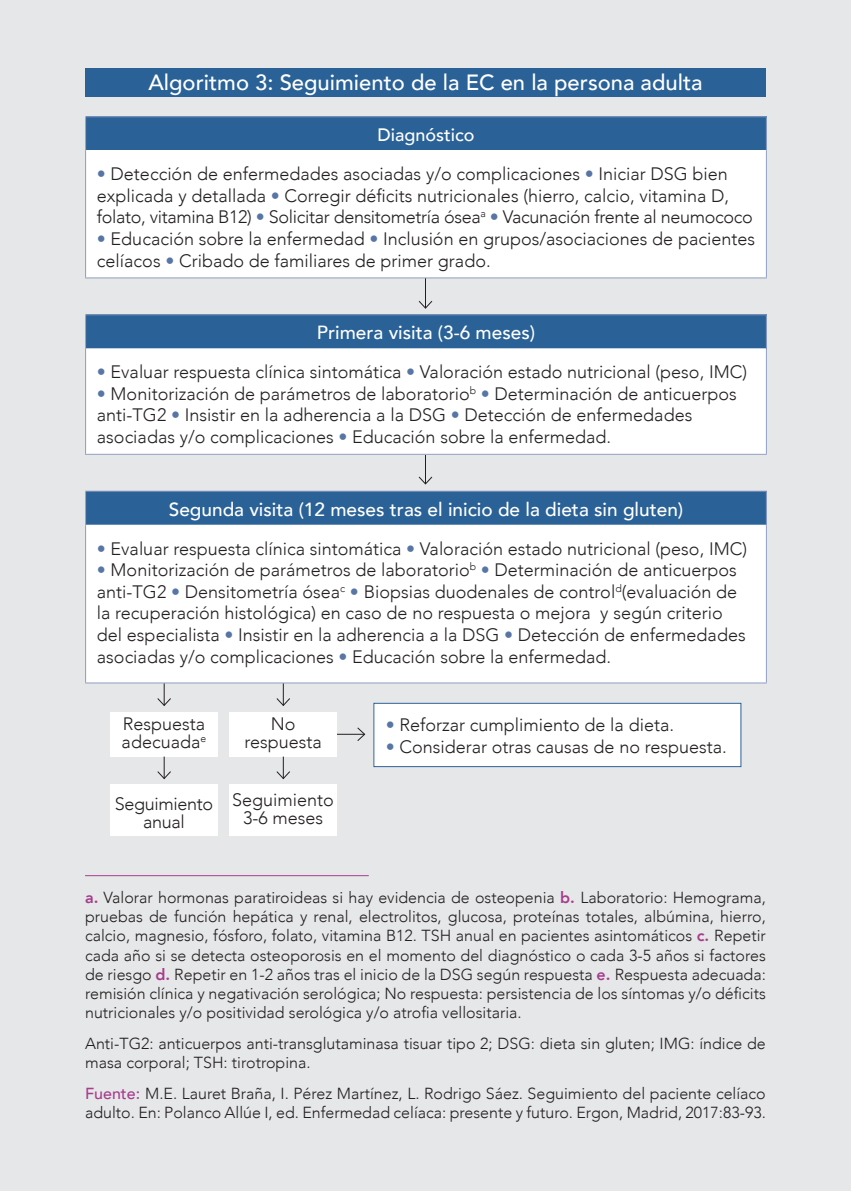
<style>
.page{position:relative;width:851px;height:1191px;background:#fff}
.page>*{position:absolute;margin:0;border:0;box-sizing:border-box;transform-origin:0 0}
.t1{font:500 22px "Avenir";color:#fff}
.t2{font:500 19px "Avenir";color:#fff}
.t3{font:300 18px/21.6px "Avenir";color:#231f20}
.t4{font:300 18px/18px "Avenir";letter-spacing:-.02em;color:#231f20;text-align:center}
.t5{font:500 18px "Avenir";color:#fff}
.t6{font:300 16px/19.2px "Avenir";color:#231f20}
.s1{color:#5876a5}
.s2{font-weight:800;color:#a63d8d}
.s3{font-weight:500;color:#a63d8d}
</style>
<div class="page">
<div style="left:0;top:0;width:850px;height:1191px;background:#e6e7e9"></div>
<div style="left:85px;top:68px;width:680px;height:28px;background:#2a6297"></div>
<hr style="left:425px;top:444px;width:1px;height:40px;background:#231f20">
<svg style="left:418px;top:476px;width:15px;height:9px"></svg>
<hr style="left:425px;top:269px;width:1px;height:39px;background:#231f20">
<svg style="left:418px;top:301px;width:15px;height:8px"></svg>
<div style="left:86px;top:117px;width:680px;height:34px;background:#2a6297"></div>
<div style="left:86px;top:151px;width:680px;height:127px;background:#fff"></div>
<hr style="left:86px;top:150px;width:679px;height:1px;background:#fff">
<hr style="left:85px;top:117px;width:1px;height:34px;background:#8f9dbf">
<hr style="left:85px;top:116px;width:681px;height:1px;background:#8f9dbf">
<hr style="left:765px;top:117px;width:1px;height:34px;background:#8f9dbf">
<hr style="left:85px;top:151px;width:1px;height:126px;background:#8f9dbf">
<hr style="left:765px;top:151px;width:1px;height:126px;background:#8f9dbf">
<hr style="left:85px;top:277px;width:681px;height:1px;background:#8f9dbf">
<div style="left:86px;top:315px;width:680px;height:34px;background:#2a6297"></div>
<div style="left:86px;top:349px;width:680px;height:105px;background:#fff"></div>
<hr style="left:85px;top:315px;width:1px;height:34px;background:#8f9dbf">
<hr style="left:85px;top:314px;width:681px;height:1px;background:#8f9dbf">
<hr style="left:765px;top:315px;width:1px;height:34px;background:#8f9dbf">
<hr style="left:85px;top:349px;width:1px;height:105px;background:#8f9dbf">
<hr style="left:86px;top:348px;width:679px;height:1px;background:#fff">
<hr style="left:765px;top:349px;width:1px;height:105px;background:#8f9dbf">
<hr style="left:85px;top:454px;width:681px;height:1px;background:#8f9dbf">
<div style="left:86px;top:491px;width:680px;height:34px;background:#2a6297"></div>
<div style="left:86px;top:525px;width:680px;height:158px;background:#fff"></div>
<hr style="left:85px;top:491px;width:1px;height:34px;background:#8f9dbf">
<hr style="left:85px;top:491px;width:681px;height:1px;background:#8f9dbf">
<hr style="left:765px;top:491px;width:1px;height:34px;background:#8f9dbf">
<hr style="left:85px;top:525px;width:1px;height:157px;background:#8f9dbf">
<hr style="left:765px;top:525px;width:1px;height:157px;background:#8f9dbf">
<hr style="left:85px;top:682px;width:681px;height:1px;background:#8f9dbf">
<div style="left:110px;top:784px;width:108px;height:52px;background:#fff"></div>
<div style="left:229px;top:784px;width:108px;height:52px;background:#fff"></div>
<div style="left:110px;top:712px;width:108px;height:44px;background:#fff"></div>
<div style="left:229px;top:712px;width:108px;height:44px;background:#fff"></div>
<div style="left:374px;top:703px;width:366px;height:63px;background:#fff"></div>
<div style="left:373px;top:703px;width:368px;height:64px;border:1px solid #2a6297"></div>
<svg style="left:156px;top:683px;width:16px;height:23px"></svg>
<svg style="left:156px;top:756px;width:16px;height:24px"></svg>
<svg style="left:275px;top:683px;width:16px;height:23px"></svg>
<svg style="left:275px;top:756px;width:16px;height:24px"></svg>
<svg style="left:337px;top:727px;width:29px;height:14px"></svg>
<hr style="left:85px;top:875px;width:284px;height:1px;background:#a63d8d">
<p class="t1" style="left:148px;top:63px;width:555px">Algoritmo 3: Seguimiento de la EC en la persona adulta</p>
<p class="t5" style="left:377px;top:119px;width:99px">Diagnóstico</p>
<p class="t3" style="left:97px;top:163px;width:657px"><span class="s1">•</span> Detección de enfermedades asociadas y/o complicaciones <span class="s1">•</span> Iniciar DSG bien explicada y detallada <span class="s1">•</span> Corregir déficits nutricionales (hierro, calcio, vitamina D, folato, vitamina B12) <span class="s1">•</span> Solicitar densitometría ósea<sup>a</sup> <span class="s1">•</span> Vacunación frente al neumococo</p>
<p class="t3" style="left:97px;top:228px;width:659px"><span class="s1">•</span> Educación sobre la enfermedad <span class="s1">•</span> Inclusión en grupos/asociaciones de pacientes celíacos <span class="s1">•</span> Cribado de familiares de primer grado.</p>
<p class="t2" style="left:317px;top:316px;width:220px">Primera visita (3-6 meses)</p>
<p class="t3" style="left:97px;top:361px;width:651px"><span class="s1">•</span> Evaluar respuesta clínica sintomática <span class="s1">•</span> Valoración estado nutricional (peso, IMC)</p>
<p class="t3" style="left:97px;top:383px;width:641px"><span class="s1">•</span> Monitorización de parámetros de laboratorio<sup>b</sup> <span class="s1">•</span> Determinación de anticuerpos anti-TG2 <span class="s1">•</span> Insistir en la adherencia a la DSG <span class="s1">•</span> Detección de enfermedades asociadas y/o complicaciones <span class="s1">•</span> Educación sobre la enfermedad.</p>
<p class="t2" style="left:169px;top:492px;width:516px">Segunda visita (12 meses tras el inicio de la dieta sin gluten)</p>
<p class="t3" style="left:97px;top:537px;width:651px"><span class="s1">•</span> Evaluar respuesta clínica sintomática <span class="s1">•</span> Valoración estado nutricional (peso, IMC)</p>
<p class="t3" style="left:97px;top:559px;width:650px"><span class="s1">•</span> Monitorización de parámetros de laboratorio<sup>b</sup> <span class="s1">•</span> Determinación de anticuerpos anti-TG2 <span class="s1">•</span> Densitometría ósea<sup>c</sup> <span class="s1">•</span> Biopsias duodenales de control<sup>d</sup>(evaluación de la recuperación histológica) en caso de no respuesta o mejora y según criterio del especialista <span class="s1">•</span> Insistir en la adherencia a la DSG <span class="s1">•</span> Detección de enfermedades asociadas y/o complicaciones <span class="s1">•</span> Educación sobre la enfermedad.</p>
<p class="t3" style="left:123px;top:713px;width:84px">Respuesta</p>
<p class="t3" style="left:122px;top:731px;width:86px">adecuada<sup>e</sup></p>
<p class="t3" style="left:271px;top:713px;width:26px">No</p>
<p class="t3" style="left:244px;top:731px;width:79px">respuesta</p>
<p class="t4" style="left:115px;top:795px;width:100px">Seguimiento anual</p>
<p class="t3" style="left:232px;top:791px;width:103px;line-height:18px;text-align:center">Seguimiento<br>3-6 meses</p>
<p class="t3" style="left:385px;top:714px;width:290px"><span class="s1">•</span> Reforzar cumplimiento de la dieta.</p>
<p class="t3" style="left:385px;top:736px;width:342px"><span class="s1">•</span> Considerar otras causas de no respuesta.</p>
<p class="t6" style="left:85px;top:888px;width:682px;text-align:justify"><span class="s2">a.</span> Valorar hormonas paratiroideas si hay evidencia de osteopenia <span class="s2">b.</span> Laboratorio: Hemograma, pruebas de función hepática y renal, electrolitos, glucosa, proteínas totales, albúmina, hierro, calcio, magnesio, fósforo, folato, vitamina B12. TSH anual en pacientes asintomáticos <span class="s2">c.</span> Repetir cada año si se detecta osteoporosis en el momento del diagnóstico o cada 3-5 años si factores de riesgo <span class="s2">d.</span> Repetir en 1-2 años tras el inicio de la DSG según respuesta <span class="s2">e.</span> Respuesta adecuada: remisión clínica y negativación serológica; No respuesta: persistencia de los síntomas y/o déficits nutricionales y/o positividad serológica y/o atrofia vellositaria.</p>
<p class="t6" style="left:85px;top:1033px;width:682px">Anti-TG2: anticuerpos anti-transglutaminasa tisuar tipo 2; DSG: dieta sin gluten; IMG: índice de masa corporal; TSH: tirotropina.</p>
<p class="t6" style="left:85px;top:1083px;width:682px"><span class="s3">Fuente:</span> M.E. Lauret Braña, I. Pérez Martínez, L. Rodrigo Sáez. Seguimiento del paciente celíaco adulto. En: Polanco Allúe I, ed. Enfermedad celíaca: presente y futuro. Ergon, Madrid, 2017:83-93.</p>
</div>
